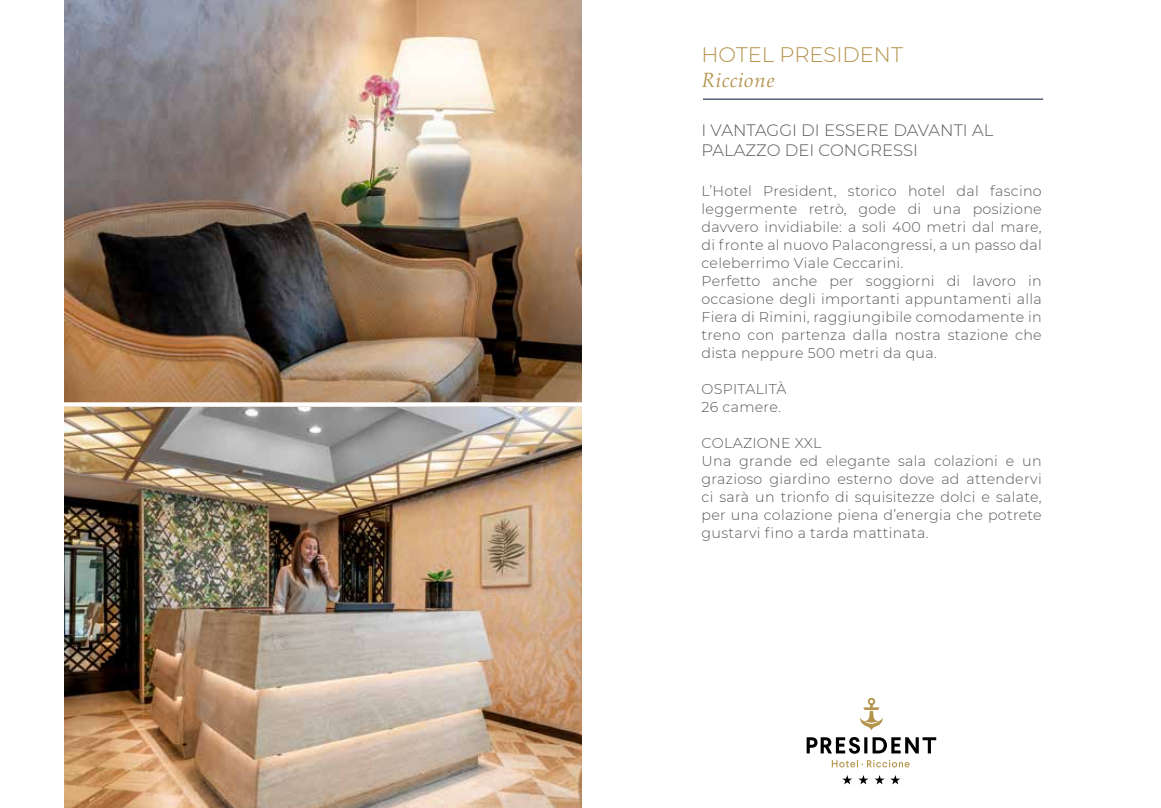
<style>
.page{position:relative;width:1161px;height:808px;background:#fff}
.page>*{position:absolute;margin:0;border:0;box-sizing:border-box;transform-origin:0 0}
.t1{font:300 21px "Montserrat";color:#b4934a}
.t2{font:italic 21px "Aldus";color:#b4934a}
.t3{font:300 16.5px/19.8px "Montserrat";color:#58585a}
.t4{font:300 14.25px/18px "Montserrat";letter-spacing:.02em;color:#58585a}
</style>
<div class="page">
<hr style="left:703px;top:99px;width:340px;height:1px;background:#001335">
<svg style="left:842px;top:775px;width:10px;height:9px"></svg>
<svg style="left:858px;top:775px;width:10px;height:9px"></svg>
<svg style="left:874px;top:775px;width:10px;height:9px"></svg>
<svg style="left:890px;top:775px;width:10px;height:9px"></svg>
<svg style="left:832px;top:760px;width:77px;height:7px"></svg>
<svg style="left:806px;top:737px;width:130px;height:17px"></svg>
<svg style="left:860px;top:698px;width:23px;height:32px"></svg>
<img style="left:65px;top:0;width:517px;height:808px">
<div style="left:38px;top:402px;width:552px;height:5px;background:#fff"></div>
<h1 class="t1" style="left:701px;top:40px;width:203px">HOTEL PRESIDENT</h1>
<h1 class="t2" style="left:701px;top:68px;width:75px">Riccione</h1>
<p class="t3" style="left:701px;top:120px;width:293px">I VANTAGGI DI ESSERE DAVANTI AL<br>PALAZZO DEI CONGRESSI</p>
<p class="t4" style="left:701px;top:181px;width:342px">L’Hotel President, storico hotel dal fascino leggermente retrò, gode di una posizione davvero invidiabile: a soli 400 metri dal mare, di fronte al nuovo Palacongressi, a un passo dal celeberrimo Viale Ceccarini.<br>Perfetto anche per soggiorni di lavoro in occasione degli importanti appuntamenti alla Fiera di Rimini, raggiungibile comodamente in treno con partenza dalla nostra stazione che dista neppure 500 metri da qua.</p>
<p class="t4" style="left:701px;top:379px;width:87px">OSPITALITÀ<br>26 camere.</p>
<p class="t4" style="left:701px;top:433px;width:342px">COLAZIONE XXL<br>Una grande ed elegante sala colazioni e un grazioso giardino esterno dove ad attendervi ci sarà un trionfo di squisitezze dolci e salate, per una colazione piena d’energia che potrete gustarvi fino a tarda mattinata.</p>
</div>
